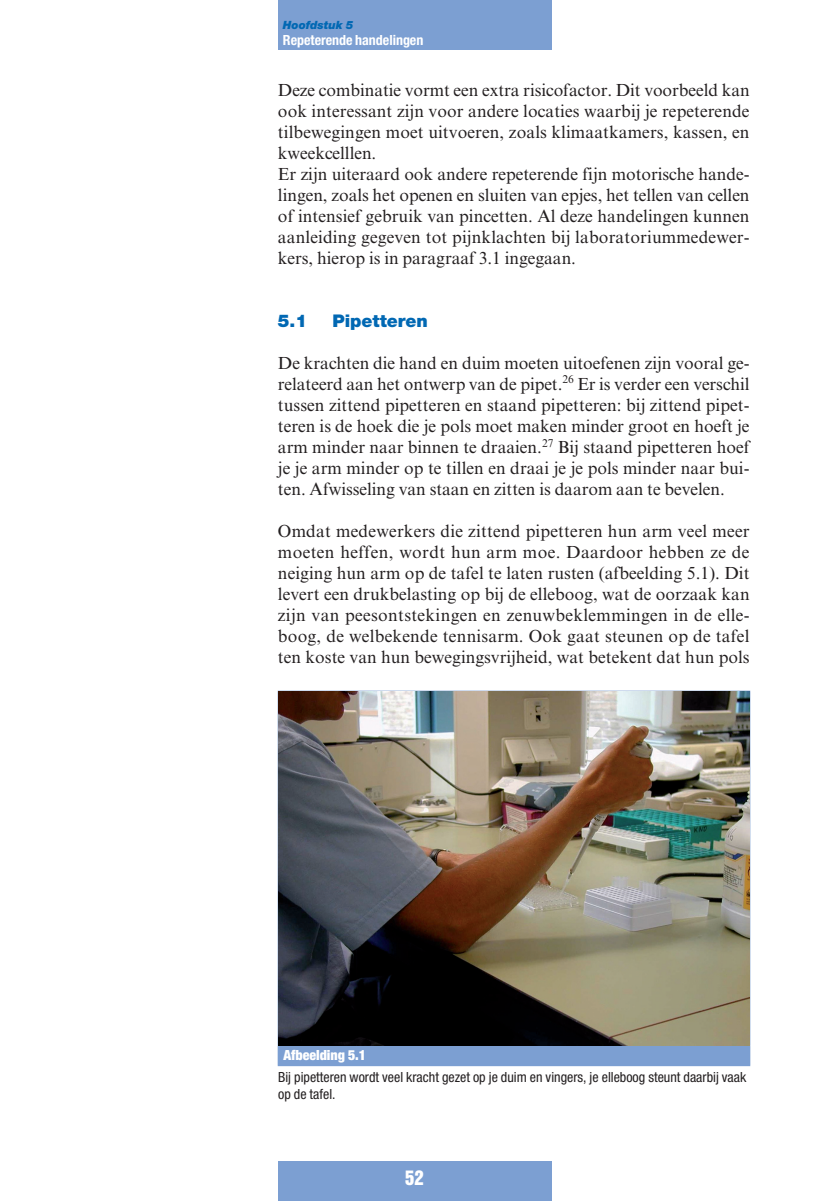
<style>
.page{position:relative;width:834px;height:1201px;background:#fff}
.page>*{position:absolute;margin:0;border:0;box-sizing:border-box;transform-origin:0 0}
.t1{font:18.38px "Helvetica Inserat LT Std";color:#fff}
.t2{font:17.5px/21px "Times New Roman MT Std";color:#231f20;text-align:justify}
.t3{font:900 17.5px "Helvetica Neue LT Std";letter-spacing:-.005em;color:#0168b3}
.t4{font:condensed 14px/21.9px "Helvetica Neue LT Std";color:#231f20}
.t5{font:700 condensed 14px "Helvetica Neue LT Std";color:#fff}
.t6{font:italic 900 11.38px "Helvetica Neue LT Std";letter-spacing:-.005em;color:#0168b3}
.s1{font-weight:900;color:#fff}
</style>
<div class="page">
<div style="left:278px;top:0;width:273px;height:50px;background:#7c9fd2"></div>
<div style="left:278px;top:1161px;width:273px;height:40px;background:#7c9fd2"></div>
<div style="left:278px;top:1045px;width:471px;height:20px;background:#7c9fd2"></div>
<svg style="left:277px;top:1046px;width:1px;height:19px"></svg>
<svg style="left:749px;top:1046px;width:1px;height:19px"></svg>
<hr style="left:277px;top:1065px;width:473px;height:1px;background:#7c9fd2">
<hr style="left:277px;top:691px;width:1px;height:354px;background:#7c9fd2">
<hr style="left:749px;top:691px;width:1px;height:354px;background:#7c9fd2">
<hr style="left:277px;top:1045px;width:473px;height:1px;background:#7c9fd2">
<img style="left:278px;top:691px;width:471px;height:354px">
<p class="t6" style="left:283px;top:21px;width:72px">Hoofdstuk 5</p>
<p class="t5" style="left:283px;top:35px;width:142px">Repeterende handelingen</p>
<p class="t2" style="left:278px;top:81px;width:473px;text-align:left">Deze combinatie vormt een extra risicofactor. Dit voorbeeld kan ook interessant zijn voor andere locaties waarbij je repeterende tilbewegingen moet uitvoeren, zoals klimaatkamers, kassen, en kweekcelllen.<br>Er zijn uiteraard ook andere repeterende fijn motorische hande&shy;lingen, zoals het openen en sluiten van epjes, het tellen van cellen of intensief gebruik van pincetten. Al deze handelingen kunnen aanleiding gegeven tot pijnklachten bij laboratoriummedewer&shy;kers, hierop is in paragraaf 3.1 ingegaan.</p>
<p class="t3" style="left:278px;top:314px;width:31px">5.1</p>
<p class="t3" style="left:332px;top:314px;width:97px">Pipetteren</p>
<p class="t2" style="left:278px;top:354px;width:473px">De krachten die hand en duim moeten uitoefenen zijn vooral ge&shy;relateerd aan het ontwerp van de pipet.<sup>26</sup> Er is verder een verschil tussen zittend pipetteren en staand pipetteren: bij zittend pipet&shy;teren is de hoek die je pols moet maken minder groot en hoeft je arm minder naar binnen te draaien.<sup>27</sup> Bij staand pipetteren hoef je je arm minder op te tillen en draai je je pols minder naar bui&shy;ten. Afwisseling van staan en zitten is daarom aan te bevelen.</p>
<p class="t2" style="left:278px;top:522px;width:473px">Omdat medewerkers die zittend pipetteren hun arm veel meer moeten heffen, wordt hun arm moe. Daardoor hebben ze de neiging hun arm op de tafel te laten rusten (afbeelding 5.1). Dit levert een drukbelasting op bij de elleboog, wat de oorzaak kan zijn van peesontstekingen en zenuwbeklemmingen in de elle&shy;boog, de welbekende tennisarm. Ook gaat steunen op de tafel ten koste van hun bewegingsvrijheid, wat betekent dat hun pols</p>
<p class="t4" style="left:278px;top:1045px;width:469px;text-indent:5px"><span class="s1">Afbeelding 5.1<br></span>Bij pipetteren wordt veel kracht gezet op je duim en vingers, je elleboog steunt daarbij vaak</p>
<p class="t4" style="left:278px;top:1084px;width:59px">op de tafel.</p>
<p class="t1" style="left:405px;top:1169px;width:20px">52</p>
</div>
